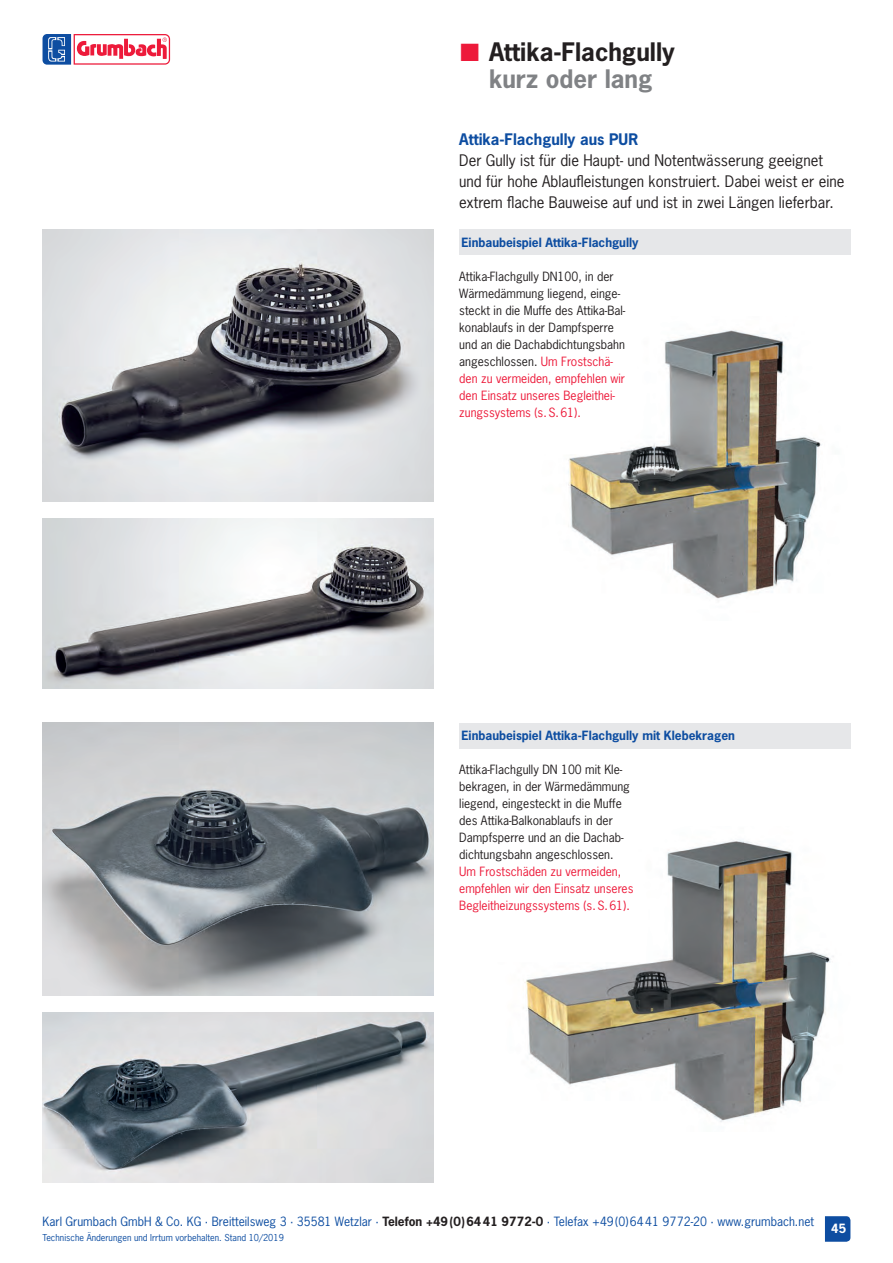
<style>
.page{position:relative;width:893px;height:1263px;background:#fff}
.page>*{position:absolute;margin:0;border:0;box-sizing:border-box;transform-origin:0 0}
.t1{font:700 24px "News Gothic Std";color:#231f20}
.t2{font:700 24px "News Gothic Std";color:#808285}
.t3{font:15px/21px "News Gothic Std";color:#231f20}
.t4{font:700 15px "News Gothic Std";color:#0d4da1}
.t5{font:12px/17px "News Gothic Std";color:#231f20}
.t6{font:12px "News Gothic Std";color:#0d4da1}
.t7{font:12px/17px "News Gothic Std";color:#ed1a3a}
.t8{font:700 12px "News Gothic Std";color:#0d4da1}
.t9{font:700 12px "News Gothic Std";color:#fff}
.t10{font:9px "News Gothic Std";color:#0d4da1}
.s1{color:#ed1a3a}
.s2{font-weight:700;color:#231f20}
</style>
<div class="page">
<div style="left:459px;top:230px;width:391px;height:25px;background:#e6e7e9"></div>
<img style="left:568px;top:330px;width:253px;height:269px">
<img style="left:523px;top:840px;width:311px;height:282px">
<svg style="left:43px;top:34px;width:127px;height:31px"></svg>
<svg style="left:825px;top:1216px;width:25px;height:26px"></svg>
<img style="left:43px;top:230px;width:391px;height:272px">
<img style="left:43px;top:723px;width:391px;height:272px">
<img style="left:43px;top:1012px;width:391px;height:170px">
<img style="left:43px;top:519px;width:391px;height:170px">
<div style="left:459px;top:723px;width:391px;height:25px;background:#e6e7e9"></div>
<h1 class="t1" style="left:489px;top:36px;width:187px">Attika-Flachgully</h1>
<h1 class="t2" style="left:489px;top:63px;width:165px">kurz oder lang</h1>
<p class="t4" style="left:459px;top:129px;width:180px">Attika-Flachgully aus PUR</p>
<p class="t3" style="left:459px;top:149px;width:387px">Der Gully ist für die Haupt- und Notentwässerung geeignet und für hohe Ablaufleistungen konstruiert. Dabei weist er eine extrem flache Bauweise auf und ist in zwei Längen lieferbar.</p>
<p class="t8" style="left:461px;top:234px;width:179px">Einbaubeispiel Attika-Flachgully</p>
<p class="t5" style="left:459px;top:268px;width:168px">Attika-Flachgully DN100, in der<br>Wärmedämmung liegend, einge&shy;steckt in die Muffe des Attika-Bal&shy;konablaufs in der Dampfsperre und an die Dachabdichtungsbahn angeschlossen. <span class="s1">Um Frostschä&shy;den zu vermeiden, empfehlen wir den Einsatz unseres Begleithei&shy;zungssystems (s.S.61).</span></p>
<p class="t8" style="left:461px;top:727px;width:275px">Einbaubeispiel Attika-Flachgully mit Klebekragen</p>
<p class="t5" style="left:459px;top:761px;width:172px">Attika-Flachgully DN 100 mit Kle&shy;bekragen, in der Wärmedämmung liegend, eingesteckt in die Muffe des Attika-Balkonablaufs in der<br>Dampfsperre und an die Dachab&shy;dichtungsbahn angeschlossen.</p>
<p class="t7" style="left:459px;top:863px;width:176px">Um Frostschäden zu vermeiden, empfehlen wir den Einsatz unseres<br>Begleitheizungssystems (s.S.61).</p>
<p class="t6" style="left:43px;top:1213px;width:773px">Karl Grumbach GmbH &amp; Co. KG · Breitteilsweg 3 · 35581 Wetzlar · <span class="s2">Telefon +49(0)6441 9772-0</span> · Telefax +49(0)6441 9772-20 · www.grumbach.net</p>
<p class="t10" style="left:43px;top:1232px;width:243px">Technische Änderungen und Irrtum vorbehalten. Stand 10/2019</p>
<p class="t9" style="left:831px;top:1221px;width:16px">45</p>
</div>
